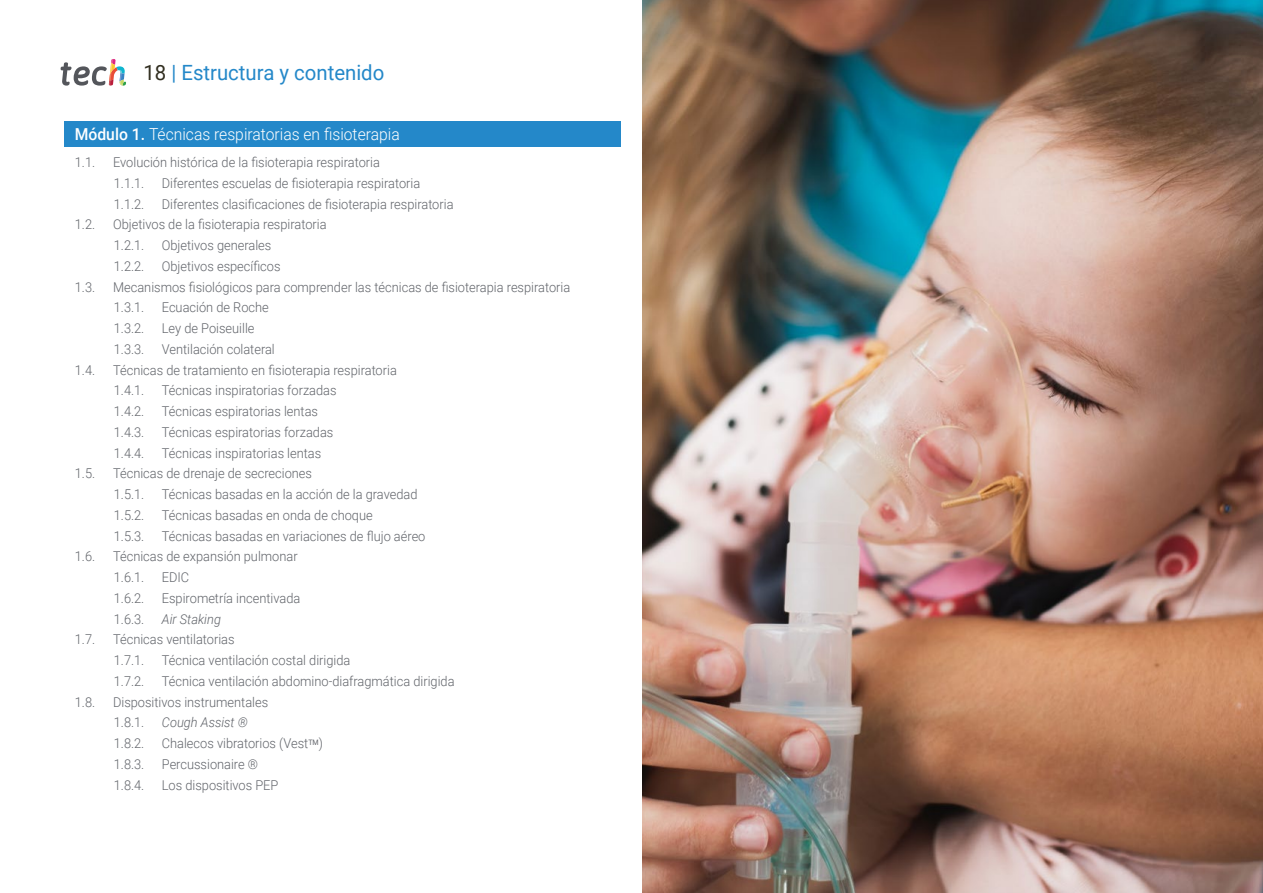
<style>
.page{position:relative;width:1263px;height:893px;background:#fff}
.page>*{position:absolute;margin:0;border:0;box-sizing:border-box;transform-origin:0 0}
.t1{font:21px "Roboto";color:#2488c9}
.t2{font:300 16.5px "Roboto";color:#fff;scale:.95 1}
.t3{font:300 13.5px/20.7px "Roboto";color:#61646a;scale:.95 1}
.t4{font:italic 300 13.5px "Roboto";color:#61646a;scale:.95 1}
.s1{color:#312e20}
.s2{font-weight:500}
</style>
<div class="page">
<div style="left:64px;top:121px;width:557px;height:25px;background:#2488c9"></div>
<img style="left:642px;top:0;width:621px;height:893px">
<svg style="left:61px;top:59px;width:65px;height:27px"></svg>
<h1 class="t1" style="left:144px;top:57px;width:242px"><span class="s1">18</span> | Estructura y contenido</h1>
<p class="t2" style="left:75px;top:123px;width:343px"><span class="s2">Módulo 1.</span> Técnicas respiratorias en fisioterapia</p>
<p class="t3" style="left:75px;top:151px;width:23px">1.1.</p>
<p class="t3" style="left:113px;top:151px;width:282px">Evolución histórica de la fisioterapia respiratoria<br>1.1.1.</p>
<p class="t3" style="left:162px;top:172px;width:274px">Diferentes escuelas de fisioterapia respiratoria</p>
<p class="t3" style="left:114px;top:193px;width:34px">1.1.2.</p>
<p class="t3" style="left:162px;top:193px;width:309px">Diferentes clasificaciones de fisioterapia respiratoria</p>
<p class="t3" style="left:75px;top:214px;width:23px">1.2.</p>
<p class="t3" style="left:113px;top:214px;width:226px">Objetivos de la fisioterapia respiratoria<br>1.2.1.</p>
<p class="t3" style="left:162px;top:234px;width:117px">Objetivos generales</p>
<p class="t3" style="left:114px;top:255px;width:34px">1.2.2.</p>
<p class="t3" style="left:162px;top:255px;width:126px">Objetivos específicos</p>
<p class="t3" style="left:75px;top:276px;width:23px">1.3.</p>
<p class="t3" style="left:113px;top:276px;width:483px">Mecanismos fisiológicos para comprender las técnicas de fisioterapia respiratoria<br>1.3.1.</p>
<p class="t3" style="left:162px;top:297px;width:114px">Ecuación de Roche</p>
<p class="t3" style="left:114px;top:317px;width:34px">1.3.2.</p>
<p class="t3" style="left:162px;top:317px;width:99px">Ley de Poiseuille</p>
<p class="t3" style="left:114px;top:338px;width:34px">1.3.3.</p>
<p class="t3" style="left:162px;top:338px;width:120px">Ventilación colateral</p>
<p class="t3" style="left:75px;top:359px;width:23px">1.4.</p>
<p class="t3" style="left:113px;top:359px;width:300px">Técnicas de tratamiento en fisioterapia respiratoria<br>1.4.1.</p>
<p class="t3" style="left:162px;top:380px;width:185px">Técnicas inspiratorias forzadas</p>
<p class="t3" style="left:114px;top:400px;width:34px">1.4.2.</p>
<p class="t3" style="left:162px;top:400px;width:166px">Técnicas espiratorias lentas</p>
<p class="t3" style="left:114px;top:421px;width:34px">1.4.3.</p>
<p class="t3" style="left:162px;top:421px;width:182px">Técnicas espiratorias forzadas</p>
<p class="t3" style="left:114px;top:442px;width:34px">1.4.4.</p>
<p class="t3" style="left:162px;top:442px;width:169px">Técnicas inspiratorias lentas</p>
<p class="t3" style="left:75px;top:463px;width:23px">1.5.</p>
<p class="t3" style="left:113px;top:463px;width:211px">Técnicas de drenaje de secreciones<br>1.5.1.</p>
<p class="t3" style="left:162px;top:483px;width:271px">Técnicas basadas en la acción de la gravedad</p>
<p class="t3" style="left:114px;top:504px;width:34px">1.5.2.</p>
<p class="t3" style="left:162px;top:504px;width:223px">Técnicas basadas en onda de choque</p>
<p class="t3" style="left:114px;top:525px;width:34px">1.5.3.</p>
<p class="t3" style="left:162px;top:525px;width:279px">Técnicas basadas en variaciones de flujo aéreo</p>
<p class="t3" style="left:75px;top:546px;width:23px">1.6.</p>
<p class="t3" style="left:113px;top:546px;width:196px">Técnicas de expansión pulmonar<br>1.6.1.</p>
<p class="t3" style="left:162px;top:566px;width:30px">EDIC</p>
<p class="t3" style="left:114px;top:587px;width:34px">1.6.2.</p>
<p class="t3" style="left:162px;top:587px;width:147px">Espirometría incentivada</p>
<p class="t3" style="left:114px;top:608px;width:34px">1.6.3.</p>
<p class="t4" style="left:162px;top:609px;width:64px">Air Staking</p>
<p class="t3" style="left:75px;top:629px;width:23px">1.7.</p>
<p class="t3" style="left:113px;top:629px;width:129px">Técnicas ventilatorias<br>1.7.1.</p>
<p class="t3" style="left:162px;top:649px;width:200px">Técnica ventilación costal dirigida</p>
<p class="t3" style="left:114px;top:670px;width:34px">1.7.2.</p>
<p class="t3" style="left:162px;top:670px;width:310px">Técnica ventilación abdomino-diafragmática dirigida</p>
<p class="t3" style="left:75px;top:691px;width:23px">1.8.</p>
<p class="t3" style="left:113px;top:691px;width:165px">Dispositivos instrumentales<br>1.8.1.</p>
<p class="t4" style="left:162px;top:713px;width:92px">Cough Assist ®</p>
<p class="t3" style="left:114px;top:732px;width:34px">1.8.2.</p>
<p class="t3" style="left:162px;top:732px;width:171px">Chalecos vibratorios (Vest<sup>TM</sup>)</p>
<p class="t3" style="left:114px;top:753px;width:34px">1.8.3.</p>
<p class="t3" style="left:162px;top:753px;width:103px">Percussionaire ®</p>
<p class="t3" style="left:114px;top:774px;width:34px">1.8.4.</p>
<p class="t3" style="left:162px;top:774px;width:124px">Los dispositivos PEP</p>
</div>
